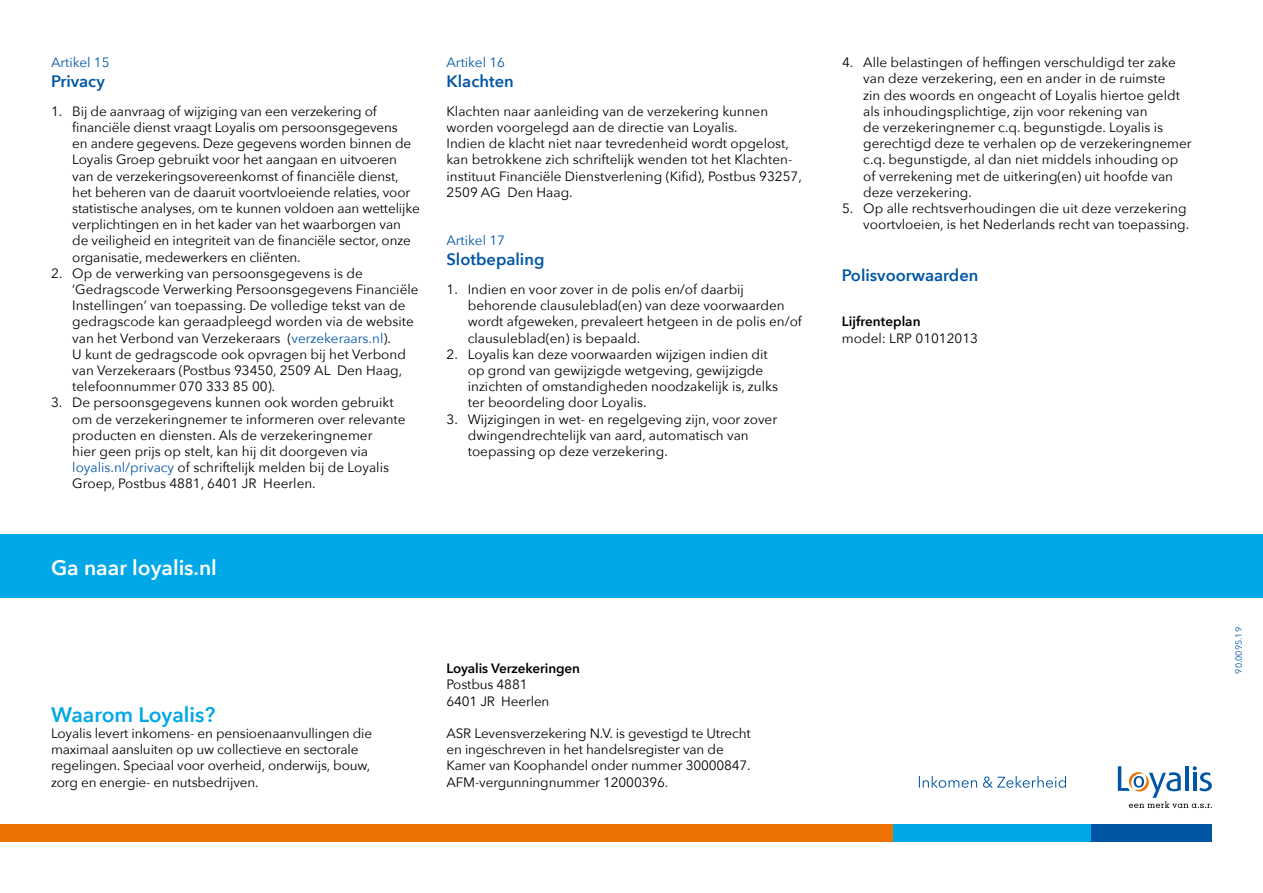
<style>
.page{position:relative;width:1263px;height:893px;background:#fff}
.page>*{position:absolute;margin:0;border:0;box-sizing:border-box;transform-origin:0 0}
.t1{font:600 21px "Avenir Next";color:#fff}
.t2{font:600 21px "Avenir Next";color:#00a8e7}
.t3{font:600 16.5px "Avenir Next";color:#0056a4}
.t4{font:13.5px/16.2px "Avenir Next";color:#000}
.t5{font:600 13.5px "Avenir Next";letter-spacing:-.01em;color:#000}
.t6{font:13.5px "Avenir Next";color:#0056a4}
.t7{font:9px "Avenir Next";color:#0056a4}
.s1{color:#0056a4}
</style>
<div class="page">
<div style="left:0;top:825px;width:893px;height:17px;background:#ee7203"></div>
<div style="left:893px;top:825px;width:199px;height:17px;background:#00a8e7"></div>
<div style="left:1092px;top:825px;width:120px;height:17px;background:#0056a4"></div>
<svg style="left:1118px;top:766px;width:94px;height:42px"></svg>
<svg style="left:919px;top:776px;width:147px;height:12px"></svg>
<div style="left:0;top:534px;width:1263px;height:63px;background:#00a8e7"></div>
<p class="t6" style="left:51px;top:51px;width:60px">Artikel 15</p>
<p class="t3" style="left:51px;top:67px;width:55px">Privacy</p>
<p class="t4" style="left:72px;top:102px;width:349px;text-indent:-21px">1. Bij de aanvraag of wijziging van een verzekering of financiële dienst vraagt Loyalis om persoonsgegevens<br>en andere gegevens. Deze gegevens worden binnen de Loyalis Groep gebruikt voor het aangaan en uitvoeren van de verzekeringsovereenkomst of financiële dienst, het beheren van de daaruit voortvloeiende relaties, voor statistische analyses, om te kunnen voldoen aan wettelijke verplichtingen en in het kader van het waarborgen van de veiligheid en integriteit van de financiële sector, onze organisatie, medewerkers en cliënten.</p>
<p class="t4" style="left:72px;top:264px;width:348px;text-indent:-21px">2. Op de verwerking van persoonsgegevens is de ‘Gedragscode Verwerking Persoonsgegevens Financiële Instellingen’ van toepassing. De volledige tekst van de gedragscode kan geraadpleegd worden via de website van het Verbond van Verzekeraars (<span class="s1">verzekeraars.nl</span>).<br>U kunt de gedragscode ook opvragen bij het Verbond van Verzekeraars (Postbus 93450, 2509 AL Den Haag, telefoonnummer 070 333 85 00).</p>
<p class="t4" style="left:72px;top:394px;width:335px;text-indent:-21px">3. De persoonsgegevens kunnen ook worden gebruikt om de verzekeringnemer te informeren over relevante producten en diensten. Als de verzekeringnemer<br>hier geen prijs op stelt, kan hij dit doorgeven via <span class="s1">loyalis.nl/privacy</span> of schriftelijk melden bij de Loyalis Groep, Postbus 4881, 6401 JR Heerlen.</p>
<h1 class="t1" style="left:51px;top:549px;width:167px">Ga naar loyalis.nl</h1>
<p class="t6" style="left:446px;top:51px;width:60px">Artikel 16</p>
<p class="t3" style="left:446px;top:67px;width:69px">Klachten</p>
<p class="t4" style="left:446px;top:102px;width:357px">Klachten naar aanleiding van de verzekering kunnen worden voorgelegd aan de directie van Loyalis.<br>Indien de klacht niet naar tevredenheid wordt opgelost, kan betrokkene zich schriftelijk wenden tot het Klachten&shy;instituut Financiële Dienstverlening (Kifid), Postbus 93257, 2509 AG Den Haag.</p>
<p class="t6" style="left:446px;top:229px;width:60px">Artikel 17</p>
<p class="t3" style="left:446px;top:245px;width:99px">Slotbepaling</p>
<p class="t4" style="left:468px;top:281px;width:336px;text-indent:-21px">1. Indien en voor zover in de polis en/of daarbij behorende clausuleblad(en) van deze voorwaarden wordt afgeweken, prevaleert hetgeen in de polis en/of clausuleblad(en) is bepaald.</p>
<p class="t4" style="left:468px;top:345px;width:312px;text-indent:-21px">2. Loyalis kan deze voorwaarden wijzigen indien dit op grond van gewijzigde wetgeving, gewijzigde inzichten of omstandigheden noodzakelijk is, zulks ter beoordeling door Loyalis.</p>
<p class="t4" style="left:468px;top:410px;width:311px;text-indent:-21px">3. Wijzigingen in wet- en regelgeving zijn, voor zover dwingendrechtelijk van aard, automatisch van toepassing op deze verzekering.</p>
<h1 class="t2" style="left:51px;top:696px;width:166px">Waarom Loyalis?</h1>
<p class="t4" style="left:51px;top:725px;width:323px">Loyalis levert inkomens- en pensioenaanvullingen die maximaal aansluiten op uw collectieve en sectorale regelingen. Speciaal voor overheid, onderwijs, bouw, zorg en energie- en nutsbedrijven.</p>
<p class="t5" style="left:446px;top:657px;width:135px">Loyalis Verzekeringen</p>
<p class="t4" style="left:446px;top:676px;width:104px">Postbus 4881<br>6401 JR Heerlen</p>
<p class="t4" style="left:446px;top:725px;width:306px">ASR Levensverzekering N.V. is gevestigd te Utrecht en ingeschreven in het handelsregister van de Kamer van Koophandel onder nummer 30000847.<br>AFM‑vergunningnummer 12000396.</p>
<p class="t4" style="left:863px;top:54px;width:330px;text-indent:-21px">4. Alle belastingen of heffingen verschuldigd ter zake van deze verzekering, een en ander in de ruimste<br>zin des woords en ongeacht of Loyalis hiertoe geldt als inhoudingsplichtige, zijn voor rekening van<br>de verzekeringnemer c.q. begunstigde. Loyalis is gerechtigd deze te verhalen op de verzekeringnemer c.q. begunstigde, al dan niet middels inhouding op of verrekening met de uitkering(en) uit hoofde van deze verzekering.</p>
<p class="t4" style="left:842px;top:200px;width:349px;text-align:right">5. Op alle rechtsverhoudingen die uit deze verzekering voortvloeien, is het Nederlands recht van toepassing.</p>
<p class="t3" style="left:842px;top:262px;width:138px">Polisvoorwaarden</p>
<p class="t5" style="left:842px;top:310px;width:80px">Lijfrenteplan</p>
<p class="t4" style="left:842px;top:329px;width:138px">model: LRP 01012013</p>
<p class="t7" style="left:1231px;top:674px;width:48px;rotate:-90deg">90.0095.19</p>
</div>
